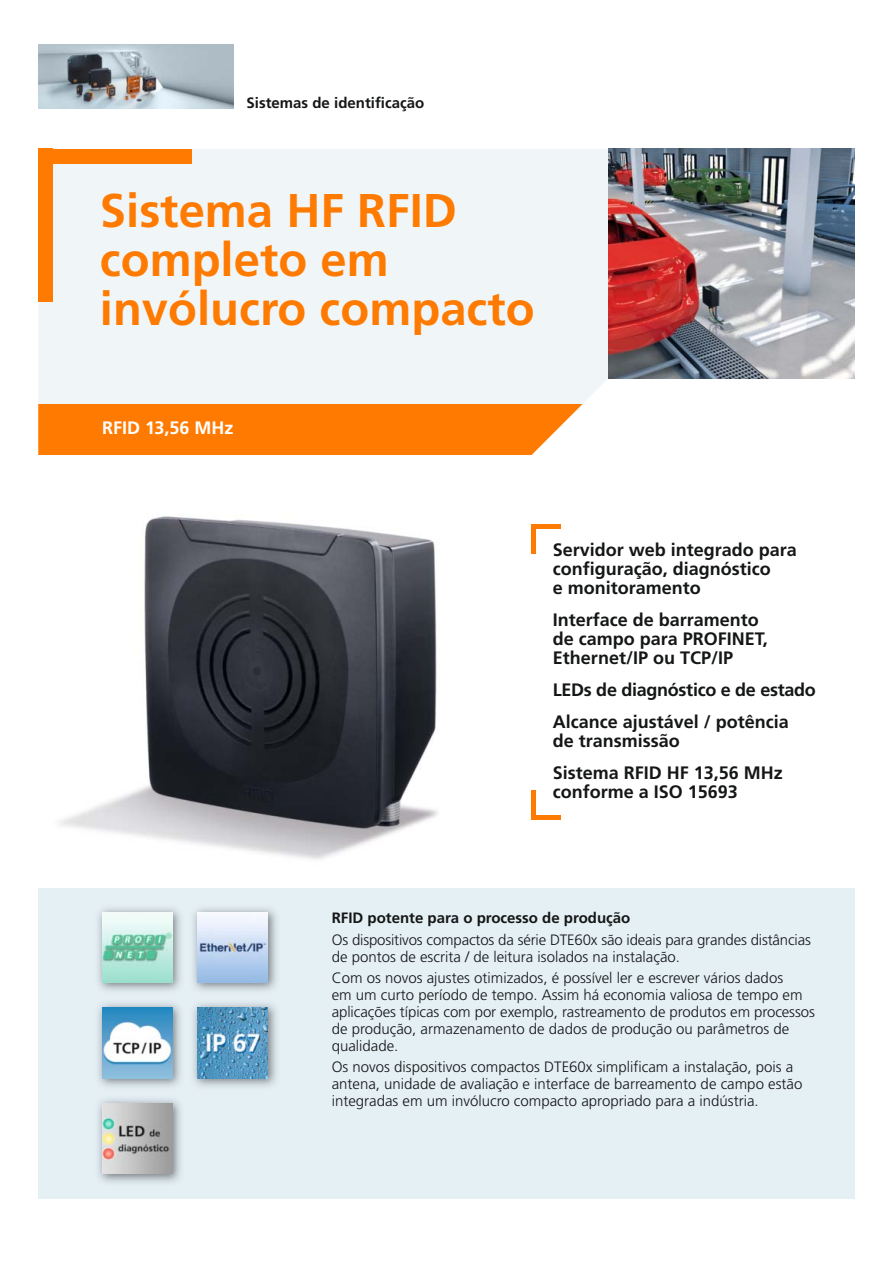
<style>
.page{position:relative;width:893px;height:1263px;background:#fff}
.page>*{position:absolute;margin:0;border:0;box-sizing:border-box;transform-origin:0 0}
.t1{font:700 47.25px/48.9px "Frutiger LT Com";color:#ff7a00}
.t2{font:700 18px/19.2px "Frutiger LT Com";color:#151616}
.t3{font:700 18px "Frutiger LT Com";color:#fff}
.t4{font:300 15px/17px "Frutiger LT Com";color:#151616}
.t5{font:700 15px "Frutiger LT Com";color:#151616}
</style>
<div class="page">
<img style="left:38px;top:516px;width:468px;height:373px">
<div style="left:38px;top:889px;width:817px;height:310px;background:#e5f0f5"></div>
<div style="left:38px;top:149px;width:570px;height:255px;background:#f0f6f8"></div>
<img style="left:608px;top:149px;width:247px;height:229px">
<div style="left:38px;top:404px;width:545px;height:51px;background:#ff7a00"></div>
<div style="left:38px;top:149px;width:153px;height:15px;background:#ff7a00"></div>
<div style="left:38px;top:149px;width:15px;height:153px;background:#ff7a00"></div>
<img style="left:98px;top:908px;width:179px;height:83px">
<img style="left:102px;top:912px;width:70px;height:70px">
<img style="left:188px;top:908px;width:1px;height:83px">
<img style="left:198px;top:912px;width:70px;height:70px">
<img style="left:98px;top:1003px;width:83px;height:180px">
<img style="left:102px;top:1008px;width:70px;height:70px">
<img style="left:98px;top:1093px;width:83px;height:1px">
<img style="left:102px;top:1103px;width:70px;height:71px">
<img style="left:193px;top:1003px;width:84px;height:84px">
<img style="left:198px;top:1008px;width:70px;height:70px">
<hr style="left:531px;top:524px;width:30px;height:4px;background:#ff7a00">
<div style="left:531px;top:524px;width:5px;height:30px;background:#ff7a00"></div>
<div style="left:531px;top:815px;width:30px;height:5px;background:#ff7a00"></div>
<div style="left:531px;top:790px;width:5px;height:30px;background:#ff7a00"></div>
<img style="left:38px;top:45px;width:196px;height:63px">
<p class="t5" style="left:247px;top:97px;width:179px">Sistemas de identificação</p>
<h1 class="t1" style="left:100px;top:190px;width:436px">Sistema HF RFID completo em invólucro compacto</h1>
<p class="t3" style="left:102px;top:420px;width:133px">RFID 13,56 MHz</p>
<p class="t2" style="left:553px;top:541px;width:246px">Servidor web integrado para configuração, diagnóstico<br>e monitoramento</p>
<p class="t2" style="left:553px;top:611px;width:217px">Interface de barramento de campo para PROFINET,<br>Ethernet/IP ou TCP/IP</p>
<p class="t2" style="left:553px;top:675px;width:265px;line-height:32px">LEDs de diagnóstico e de estado<br>Alcance ajustável / potência</p>
<p class="t2" style="left:553px;top:726px;width:232px;line-height:32px">de transmissão<br>Sistema RFID HF 13,56 MHz</p>
<p class="t2" style="left:553px;top:784px;width:187px">conforme a ISO 15693</p>
<p class="t5" style="left:332px;top:912px;width:300px">RFID potente para o processo de produção</p>
<p class="t4" style="left:332px;top:932px;width:481px">Os dispositivos compactos da série DTE60x são ideais para grandes distâncias de pontos de escrita / de leitura isolados na instalação.</p>
<p class="t4" style="left:332px;top:970px;width:485px">Com os novos ajustes otimizados, é possível ler e escrever vários dados<br>em um curto período de tempo. Assim há economia valiosa de tempo em aplicações típicas com por exemplo, rastreamento de produtos em processos de produção, armazenamento de dados de produção ou parâmetros de qualidade.</p>
<p class="t4" style="left:332px;top:1060px;width:472px">Os novos dispositivos compactos DTE60x simplificam a instalação, pois a antena, unidade de avaliação e interface de barreamento de campo estão integradas em um invólucro compacto apropriado para a indústria.</p>
</div>
